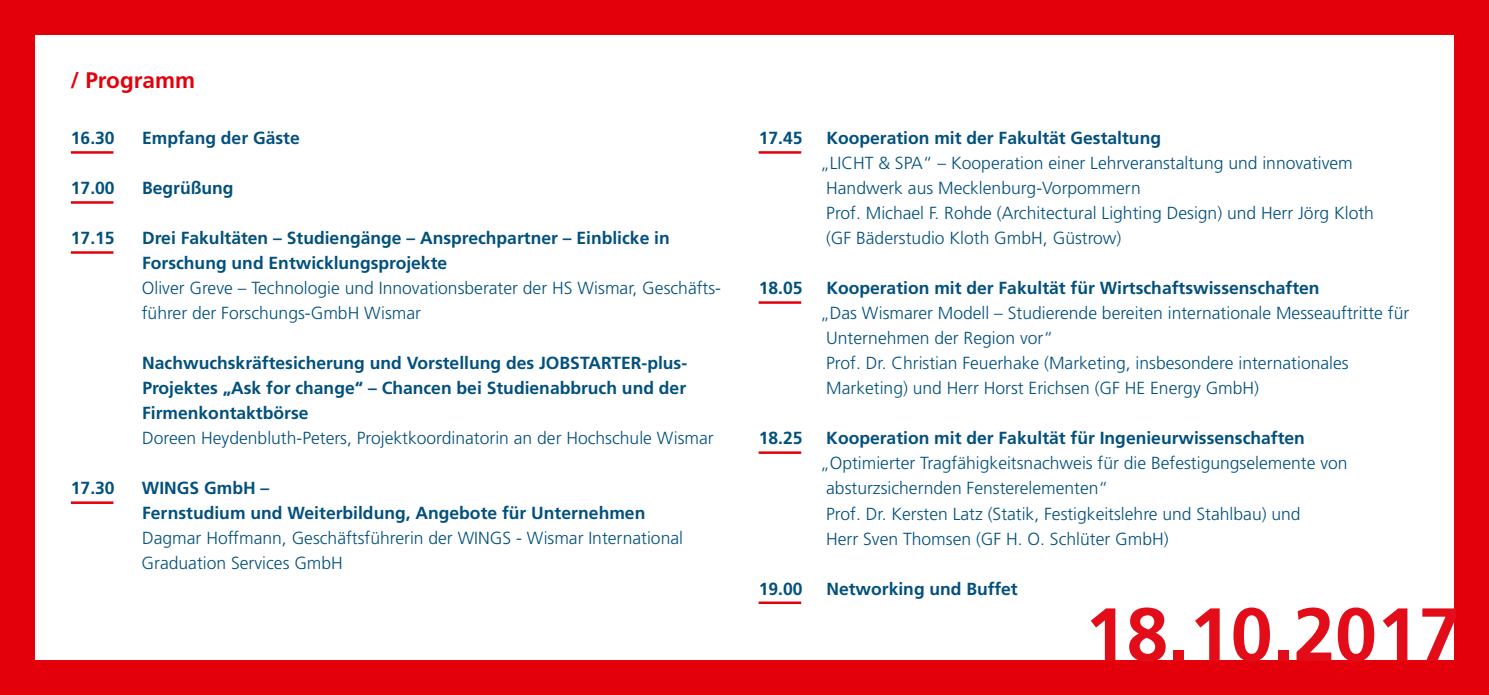
<style>
.page{position:relative;width:1489px;height:695px;background:#fff}
.page>*{position:absolute;margin:0;border:0;box-sizing:border-box;transform-origin:0 0}
.t1{font:700 75px "Frutiger LT Pro";color:#e20d18}
.t2{font:700 22.5px "Frutiger LT Pro";color:#e3000b}
.t3{font:300 17.5px/25px "Frutiger LT Std";color:#02507d}
.t4{font:700 17.5px/25px "Frutiger LT Pro";color:#02507d}
</style>
<div class="page">
<div style="left:0;top:0;width:1488px;height:694px;background:#e3000b"></div>
<div style="left:35px;top:35px;width:1418px;height:624px;background:#fff"></div>
<hr style="left:71px;top:151px;width:42px;height:3px;background:#e3000b">
<hr style="left:71px;top:201px;width:42px;height:3px;background:#e3000b">
<hr style="left:71px;top:251px;width:42px;height:3px;background:#e3000b">
<hr style="left:71px;top:501px;width:42px;height:3px;background:#e3000b">
<hr style="left:758px;top:151px;width:43px;height:3px;background:#e3000b">
<hr style="left:758px;top:301px;width:43px;height:3px;background:#e3000b">
<hr style="left:758px;top:451px;width:43px;height:3px;background:#e3000b">
<hr style="left:758px;top:601px;width:43px;height:3px;background:#e3000b">
<p class="t2" style="left:70px;top:67px;width:126px">/ Programm</p>
<p class="t4" style="left:142px;top:125px;width:159px">Empfang der Gäste</p>
<p class="t4" style="left:142px;top:175px;width:93px">Begrüßung</p>
<p class="t4" style="left:142px;top:225px;width:529px">Drei Fakultäten – Studiengänge – Ansprechpartner – Einblicke in<br>Forschung und Entwicklungsprojekte</p>
<p class="t3" style="left:142px;top:276px;width:580px">Oliver Greve – Technologie und Innovationsberater der HS Wismar, Geschäfts&shy;führer der Forschungs-GmbH Wismar</p>
<p class="t4" style="left:142px;top:351px;width:546px;text-align:justify">Nachwuchskräftesicherung und Vorstellung des JOBSTARTER-plus-Projektes „Ask for change“ – Chancen bei Studienabbruch und der Firmenkontaktbörse</p>
<p class="t3" style="left:142px;top:426px;width:573px">Doreen Heydenbluth-Peters, Projektkoordinatorin an der Hochschule Wismar</p>
<p class="t4" style="left:142px;top:476px;width:505px">WINGS GmbH –<br>Fernstudium und Weiterbildung, Angebote für Unternehmen</p>
<p class="t3" style="left:142px;top:526px;width:543px">Dagmar Hoffmann, Geschäftsführerin der WINGS - Wismar International<br>Graduation Services GmbH</p>
<p class="t4" style="left:71px;top:125px;width:45px">16.30</p>
<p class="t4" style="left:71px;top:176px;width:45px">17.00</p>
<p class="t4" style="left:71px;top:226px;width:45px">17.15</p>
<p class="t4" style="left:71px;top:476px;width:45px">17.30</p>
<p class="t4" style="left:758px;top:125px;width:45px">17.45</p>
<p class="t4" style="left:758px;top:276px;width:45px">18.05</p>
<p class="t4" style="left:758px;top:426px;width:45px">18.25</p>
<p class="t4" style="left:758px;top:576px;width:45px">19.00</p>
<p class="t4" style="left:826px;top:126px;width:336px">Kooperation mit der Fakultät Gestaltung</p>
<p class="t3" style="left:826px;top:151px;width:549px;text-indent:-6px">„LICHT &amp; SPA“ – Kooperation einer Lehrveranstaltung und innovativem Handwerk aus Mecklenburg-Vorpommern<br>Prof. Michael F. Rohde (Architectural Lighting Design) und Herr Jörg Kloth (GF Bäderstudio Kloth GmbH, Güstrow)</p>
<p class="t4" style="left:826px;top:276px;width:494px">Kooperation mit der Fakultät für Wirtschaftswissenschaften</p>
<p class="t3" style="left:826px;top:301px;width:584px;text-indent:-6px">„Das Wismarer Modell – Studierende bereiten internationale Messeauftritte für Unternehmen der Region vor“<br>Prof. Dr. Christian Feuerhake (Marketing, insbesondere internationales Marketing) und Herr Horst Erichsen (GF HE Energy GmbH)</p>
<p class="t4" style="left:826px;top:426px;width:480px">Kooperation mit der Fakultät für Ingenieurwissenschaften</p>
<p class="t3" style="left:826px;top:451px;width:523px;text-indent:-6px">„Optimierter Tragfähigkeitsnachweis für die Befestigungselemente von absturzsichernden Fensterelementen“<br>Prof. Dr. Kersten Latz (Statik, Festigkeitslehre und Stahlbau) und<br>Herr Sven Thomsen (GF H. O. Schlüter GmbH)</p>
<p class="t4" style="left:826px;top:576px;width:193px">Networking und Buffet</p>
<h1 class="t1" style="left:1084px;top:590px;width:377px">18.10.2017</h1>
</div>
